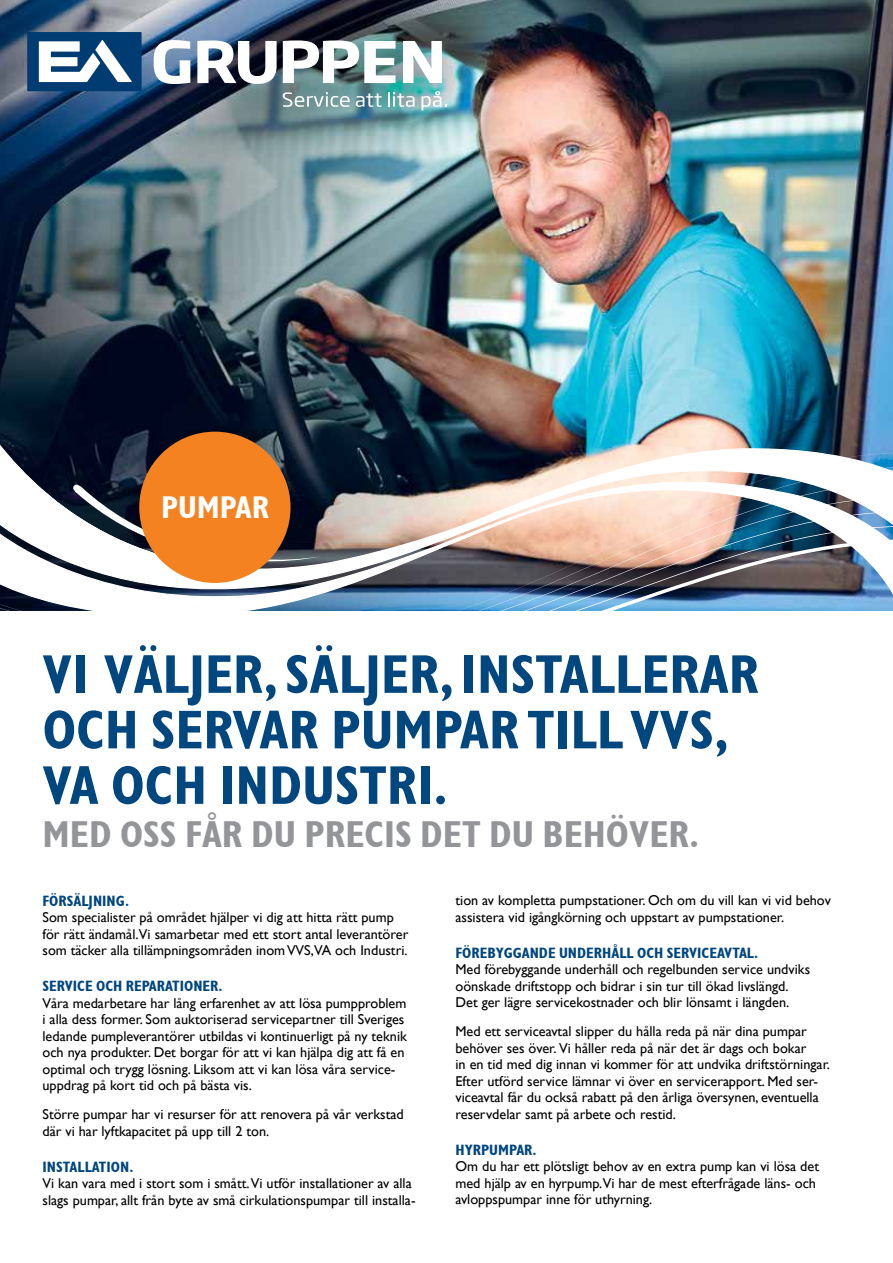
<style>
.page{position:relative;width:893px;height:1263px;background:#fff}
.page>*{position:absolute;margin:0;border:0;box-sizing:border-box;transform-origin:0 0}
.t1{font:700 condensed 54.9px/55.5px "Gill Sans";color:#00467f}
.t2{font:700 condensed 37.5px "Gill Sans";color:#939598}
.t3{font:700 condensed 31.5px "Gill Sans";color:#fff}
.t4{font:700 condensed 15px "Gill Sans";color:#00467f}
.t5{font:14.25px/16.5px "Gill Sans";color:#000}
</style>
<div class="page">
<img style="left:0;top:0;width:893px;height:428px">
<img style="left:0;top:428px;width:893px;height:24px">
<svg style="left:544px;top:447px;width:349px;height:5px;background:#94a1a9"></svg>
<svg style="left:0;top:430px;width:349px;height:22px;background:#0f1b2f"></svg>
<svg style="left:6px;top:452px;width:887px;height:15px"></svg>
<svg style="left:19px;top:467px;width:874px;height:15px"></svg>
<svg style="left:34px;top:482px;width:809px;height:14px"></svg>
<svg style="left:50px;top:496px;width:822px;height:15px"></svg>
<svg style="left:0;top:511px;width:893px;height:15px"></svg>
<svg style="left:0;top:526px;width:893px;height:13px"></svg>
<img style="left:0;top:539px;width:893px;height:72px">
<div style="left:27px;top:32px;width:115px;height:59px;background:#003b71"></div>
<svg style="left:39px;top:40px;width:93px;height:42px"></svg>
<svg style="left:154px;top:40px;width:36px;height:44px"></svg>
<svg style="left:197px;top:40px;width:80px;height:44px"></svg>
<svg style="left:283px;top:40px;width:112px;height:43px"></svg>
<svg style="left:403px;top:41px;width:39px;height:42px"></svg>
<svg style="left:283px;top:92px;width:67px;height:15px"></svg>
<svg style="left:356px;top:94px;width:26px;height:13px"></svg>
<svg style="left:388px;top:92px;width:27px;height:15px"></svg>
<svg style="left:422px;top:91px;width:24px;height:20px"></svg>
<div style="left:139px;top:432px;width:152px;height:151px;background:#f58220;border-radius:50%"></div>
<h3 class="t3" style="left:161px;top:489px;width:107px">PUMPAR</h3>
<h1 class="t1" style="left:43px;top:646px;width:718px">VI VÄLJER, SÄLJER, INSTALLERAR<br>OCH</h1>
<h1 class="t1" style="left:43px;top:701px;width:688px;text-indent:108px">SERVAR PUMPAR TILL VVS,<br>VA OCH INDUSTRI.</h1>
<h2 class="t2" style="left:43px;top:812px;width:658px">MED OSS FÅR DU PRECIS DET DU BEHÖVER.</h2>
<p class="t4" style="left:43px;top:891px;width:88px">FÖRSÄLJNING.</p>
<p class="t5" style="left:43px;top:909px;width:367px">Som specialister på området hjälper vi dig att hitta rätt pump för rätt ändamål.Vi samarbetar med ett stort antal leverantörer som täcker alla tillämpningsområden inom VVS,VA och Industri.</p>
<p class="t4" style="left:43px;top:977px;width:182px">SERVICE OCH REPARATIONER.</p>
<p class="t5" style="left:43px;top:994px;width:366px">Våra medarbetare har lång erfarenhet av att lösa pumpproblem i alla dess former. Som auktoriserad servicepartner till Sveriges ledande pumpleverantörer utbildas vi kontinuerligt på ny teknik och nya produkter. Det borgar för att vi kan hjälpa dig att få en optimal och trygg lösning. Liksom att vi kan lösa våra service&shy;uppdrag på kort tid och på bästa vis.</p>
<p class="t5" style="left:43px;top:1106px;width:363px">Större pumpar har vi resurser för att renovera på vår verkstad där vi har lyftkapacitet på upp till 2 ton.</p>
<p class="t4" style="left:43px;top:1158px;width:93px">INSTALLATION.</p>
<p class="t5" style="left:43px;top:1175px;width:375px">Vi kan vara med i stort som i smått. Vi utför installationer av alla slags pumpar, allt från byte av små cirkulationspumpar till installa-</p>
<p class="t5" style="left:455px;top:892px;width:377px">tion av kompletta pumpstationer. Och om du vill kan vi vid behov assistera vid igångkörning och uppstart av pumpstationer.</p>
<p class="t4" style="left:455px;top:943px;width:304px">FÖREBYGGAND E UND ERHÅLL OCH SERVICEAVTAL.</p>
<p class="t5" style="left:455px;top:961px;width:356px">Med förebyggande underhåll och regelbunden service undviks oönskade driftstopp och bidrar i sin tur till ökad livslängd.<br>Det ger lägre servicekostnader och blir lönsamt i längden.</p>
<p class="t5" style="left:455px;top:1023px;width:376px">Med ett serviceavtal slipper du hålla reda på när dina pumpar behöver ses över. Vi håller reda på när det är dags och bokar<br>in en tid med dig innan vi kommer för att undvika driftstörningar.<br>Efter utförd service lämnar vi över en servicerapport. Med ser&shy;viceavtal får du också rabatt på den årliga översynen, eventuella reservdelar samt på arbete och restid.</p>
<p class="t4" style="left:455px;top:1141px;width:83px">HYRPUM PAR.</p>
<p class="t5" style="left:455px;top:1158px;width:365px">Om du har ett plötsligt behov av en extra pump kan vi lösa det med hjälp av en hyrpump.Vi har de mest efterfrågade läns- och avloppspumpar inne för uthyrning.</p>
</div>
